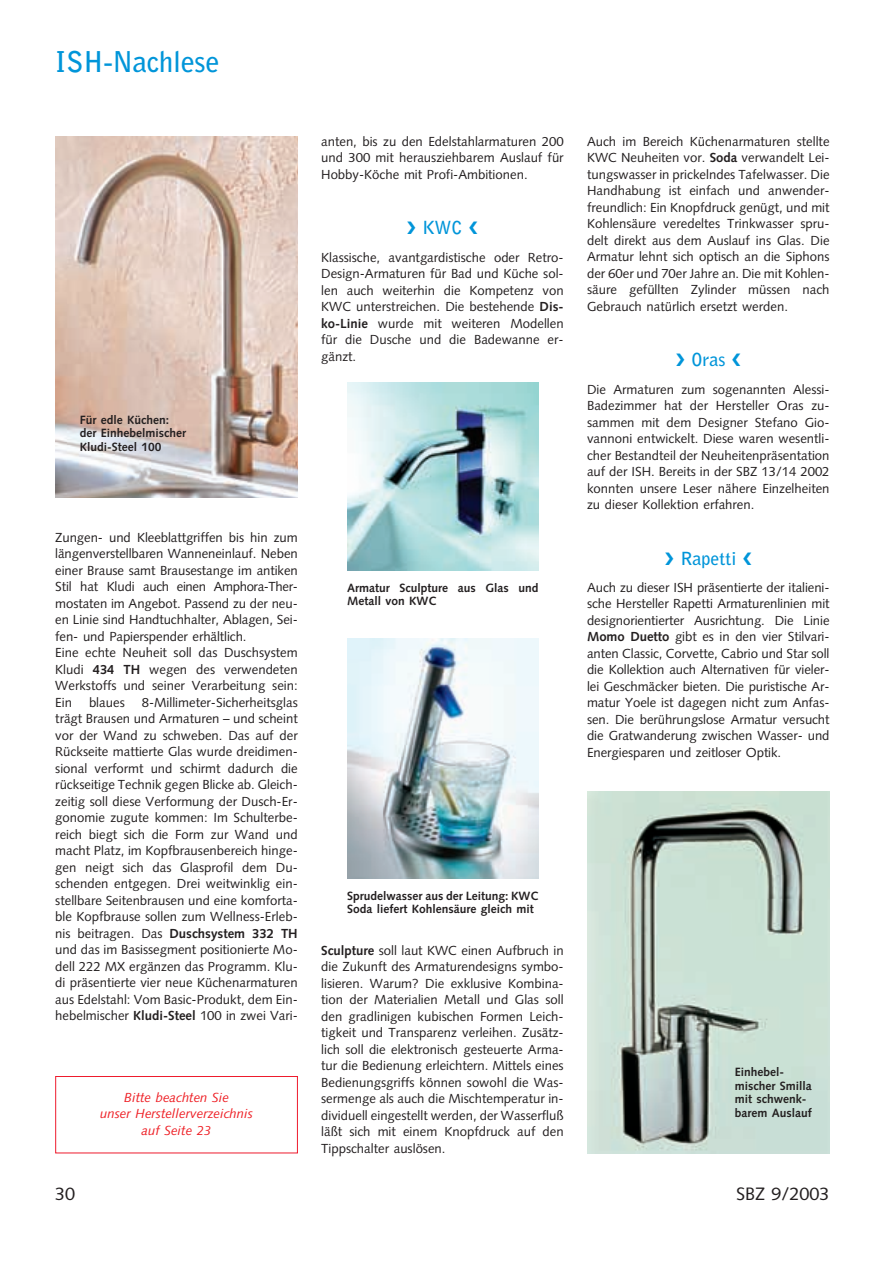
<style>
.page{position:relative;width:893px;height:1263px;background:#fff}
.page>*{position:absolute;margin:0;border:0;box-sizing:border-box;transform-origin:0 0}
.t1{font:700 28.5px "Bell Gothic";letter-spacing:-.01em;color:#0095d9}
.t2{font:700 18px "Bell Gothic";color:#0095d9}
.t3{font:18px "Syntax";color:#231f20}
.t4{font:13.2px/16.5px "Syntax";color:#231f20;text-align:justify}
.t5{font:italic 13.2px/16.5px "Syntax";color:#ee1d23;text-align:center}
.t6{font:700 12px/13.5px "Syntax";color:#231f20}
.s1{font-weight:700}
</style>
<div class="page">
<img style="left:587px;top:791px;width:242px;height:362px">
<div style="left:55px;top:1076px;width:243px;height:77px;border:1px solid #ee1b2d"></div>
<img style="left:55px;top:136px;width:243px;height:361px">
<img style="left:347px;top:383px;width:191px;height:188px">
<img style="left:347px;top:638px;width:191px;height:241px">
<h1 class="t1" style="left:55px;top:51px;width:166px">ISH-Nachlese</h1>
<p class="t6" style="left:80px;top:414px;width:108px">Für edle Küchen: der Einhebelmischer<br>Kludi-Steel 100</p>
<p class="t4" style="left:55px;top:530px;width:244px;text-align:left">Zungen- und Kleeblattgriffen bis hin zum längenverstellbaren Wanneneinlauf. Neben einer Brause samt Brausestange im antiken Stil hat Kludi auch einen Amphora-Ther&shy;mostaten im Angebot. Passend zu der neu&shy;en Linie sind Handtuchhalter, Ablagen, Sei&shy;fen- und Papierspender erhältlich.<br>Eine echte Neuheit soll das Duschsystem Kludi <span class="s1">434 TH</span> wegen des verwendeten Werkstoffs und seiner Verarbeitung sein:<br>Ein</p>
<p class="t4" style="left:55px;top:695px;width:244px;text-indent:86px">8-Millimeter-Sicherheitsglas trägt Brausen und Armaturen – und scheint vor der Wand zu schweben. Das auf der Rückseite mattierte Glas wurde dreidimen&shy;sional verformt und schirmt dadurch die rückseitige Technik gegen Blicke ab. Gleich&shy;zeitig soll diese Verformung der Dusch-Er&shy;gonomie zugute kommen: Im Schulterbe&shy;reich biegt sich die Form zur Wand und macht Platz, im Kopfbrausenbereich hinge&shy;gen neigt sich das Glasprofil dem Du&shy;schenden entgegen. Drei weitwinklig ein&shy;stellbare Seitenbrausen und eine komforta&shy;ble Kopfbrause sollen zum Wellness-Erleb&shy;nis beitragen. Das <span class="s1">Duschsystem 332 TH </span>und das im Basissegment positionierte Mo&shy;dell 222 MX ergänzen das Programm. Klu&shy;di präsentierte vier neue Küchenarmaturen aus Edelstahl: Vom Basic-Produkt, dem Ein&shy;hebelmischer <span class="s1">Kludi-Steel</span> 100 in zwei Vari-</p>
<p class="t4" style="left:89px;top:695px;width:37px">blaues</p>
<p class="t5" style="left:100px;top:1090px;width:154px">Bitte beachten Sie<br>unser Herstellerverzeichnis auf Seite 23</p>
<p class="t4" style="left:321px;top:134px;width:244px">anten, bis zu den Edelstahlarmaturen 200 und 300 mit herausziehbarem Auslauf für Hobby-Köche mit Profi-Ambitionen.</p>
<h2 class="t2" style="left:422px;top:221px;width:41px">KWC</h2>
<p class="t4" style="left:321px;top:250px;width:244px">Klassische, avantgardistische oder Retro-Design-Armaturen für Bad und Küche sol&shy;len auch weiterhin die Kompetenz von KWC unterstreichen. Die bestehende <span class="s1">Dis&shy;ko-Linie</span> wurde mit weiteren Modellen für die Dusche und die Badewanne er&shy;gänzt.</p>
<p class="t6" style="left:347px;top:582px;width:193px">Armatur Sculpture aus Glas und<br>Metall von KWC</p>
<p class="t4" style="left:587px;top:134px;width:244px">Auch im Bereich Küchenarmaturen stellte KWC Neuheiten vor. <span class="s1">Soda</span> verwandelt Lei&shy;tungswasser in prickelndes Tafelwasser. Die Handhabung ist einfach und anwender&shy;freundlich: Ein Knopfdruck genügt, und mit Kohlensäure veredeltes Trinkwasser spru&shy;delt direkt aus dem Auslauf ins Glas. Die Armatur lehnt sich optisch an die Siphons der 60er und 70er Jahre an. Die mit Kohlen&shy;säure gefüllten Zylinder müssen nach Gebrauch natürlich ersetzt werden.</p>
<h2 class="t2" style="left:691px;top:353px;width:35px">Oras</h2>
<p class="t4" style="left:587px;top:382px;width:244px">Die Armaturen zum sogenannten Alessi-Badezimmer hat der Hersteller Oras zu&shy;sammen mit dem Designer Stefano Gio&shy;vannoni entwickelt. Diese waren wesentli&shy;cher Bestandteil der Neuheitenpräsentation auf der ISH. Bereits in der SBZ 13/14 2002 konnten unsere Leser nähere Einzelheiten zu dieser Kollektion erfahren.</p>
<h2 class="t2" style="left:680px;top:551px;width:57px">Rapetti</h2>
<p class="t4" style="left:587px;top:580px;width:244px">Auch zu dieser ISH präsentierte der italieni&shy;sche Hersteller Rapetti Armaturenlinien mit designorientierter Ausrichtung. Die Linie <span class="s1">Momo Duetto</span> gibt es in den vier Stilvari&shy;anten Classic, Corvette, Cabrio und Star soll die Kollektion auch Alternativen für vieler&shy;lei Geschmäcker bieten. Die puristische Ar&shy;matur Yoele ist dagegen nicht zum Anfas&shy;sen. Die berührungslose Armatur versucht die Gratwanderung zwischen Wasser- und Energiesparen und zeitloser Optik.</p>
<p class="t6" style="left:347px;top:890px;width:193px">Sprudelwasser aus der Leitung: KWC<br>Soda liefert Kohlensäure gleich mit</p>
<p class="t4" style="left:321px;top:943px;width:244px"><span class="s1">Sculpture</span> soll laut KWC einen Aufbruch in die Zukunft des Armaturendesigns symbo&shy;lisieren. Warum? Die exklusive Kombina&shy;tion der Materialien Metall und Glas soll den gradlinigen kubischen Formen Leich&shy;tigkeit und Transparenz verleihen. Zusätz&shy;lich soll die elektronisch gesteuerte Arma&shy;tur die Bedienung erleichtern. Mittels eines Bedienungsgriffs können sowohl die Was&shy;sermenge als auch die Mischtemperatur in&shy;dividuell eingestellt werden, der Wasserfluß läßt sich mit einem Knopfdruck auf den Tippschalter auslösen.</p>
<p class="t6" style="left:734px;top:1067px;width:78px">Einhebel&shy;mischer Smilla mit schwenk&shy;barem Auslauf</p>
<h2 class="t3" style="left:55px;top:1186px;width:22px">30</h2>
<h2 class="t3" style="left:736px;top:1186px;width:95px">SBZ 9/2003</h2>
</div>
